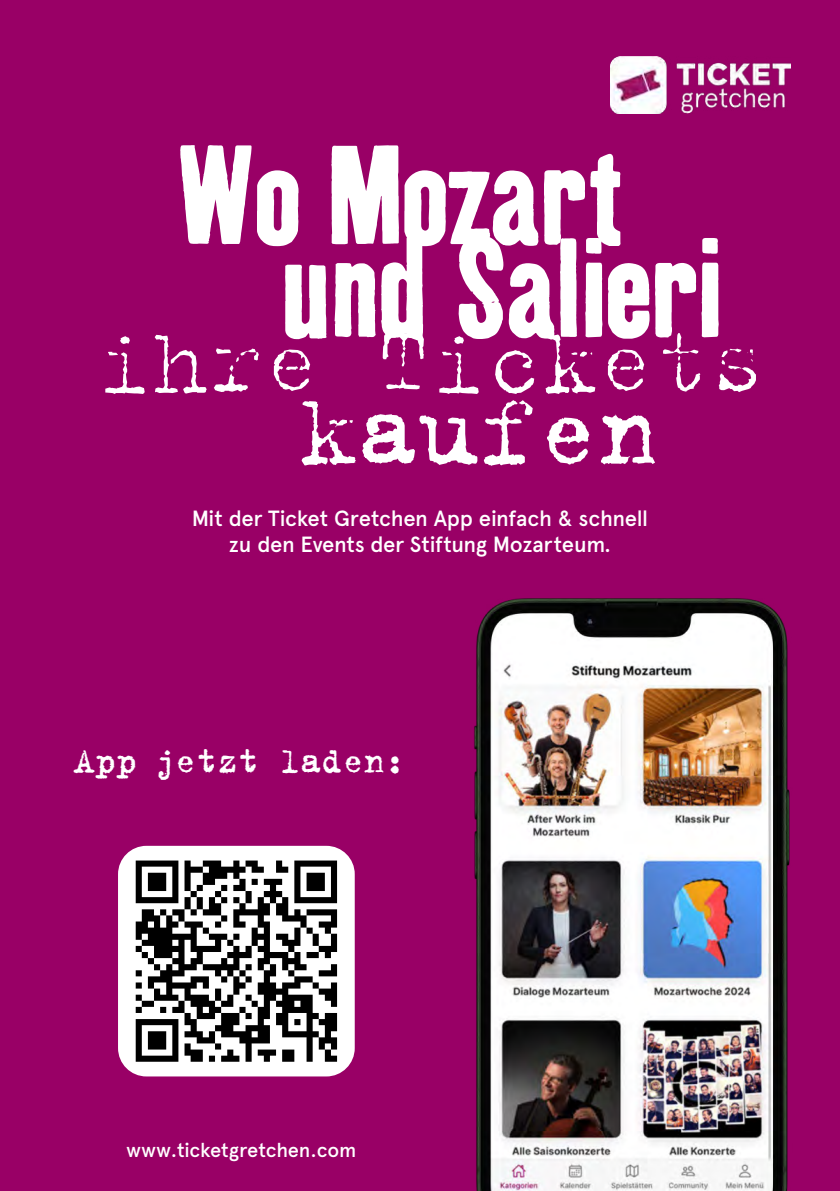
<style>
.page{position:relative;width:840px;height:1191px;background:#fff}
.page>*{position:absolute;margin:0;border:0;box-sizing:border-box;transform-origin:0 0}
.t1{font:136.4px "Kipp No One Offc Pro";color:#fff}
.t2{font:800 110.8px "Trixie Offc Pro";letter-spacing:-.01em;color:#fff}
.t3{font:300 103px "Trixie Offc Pro";letter-spacing:-.01em;color:#fff}
.t4{font:800 38.8px "Trixie Offc Pro";letter-spacing:-.01em;color:#fff}
.t5{font:500 22px/26.4px "Apercu Pro";letter-spacing:-.015em;color:#fff;text-align:center}
.t6{font:500 20px "Apercu Pro";letter-spacing:-.01em;color:#fff}
</style>
<div class="page">
<div style="left:0;top:0;width:839px;height:1191px;background:#906"></div>
<img style="left:610px;top:57px;width:179px;height:56px">
<img style="left:474px;top:598px;width:316px;height:593px">
<div style="left:118px;top:846px;width:236px;height:230px;background:#fff;border-radius:28px"></div>
<svg style="left:136px;top:860px;width:201px;height:201px"></svg>
<h1 class="t1" style="left:176px;top:112px;width:449px">Wo Mozart</h1>
<h1 class="t1" style="left:281px;top:204px;width:443px">und Salieri</h1>
<h3 class="t3" style="left:97px;top:293px;width:670px">ihre Tickets</h3>
<h2 class="t2" style="left:298px;top:352px;width:361px">kaufen</h2>
<p class="t5" style="left:192px;top:503px;width:457px">Mit der Ticket Gretchen App einfach &amp; schnell zu den Events der Stiftung Mozarteum.</p>
<h3 class="t4" style="left:73px;top:733px;width:333px">App jetzt laden:</h3>
<p class="t6" style="left:126px;top:1135px;width:232px">www.ticketgretchen.com</p>
</div>
